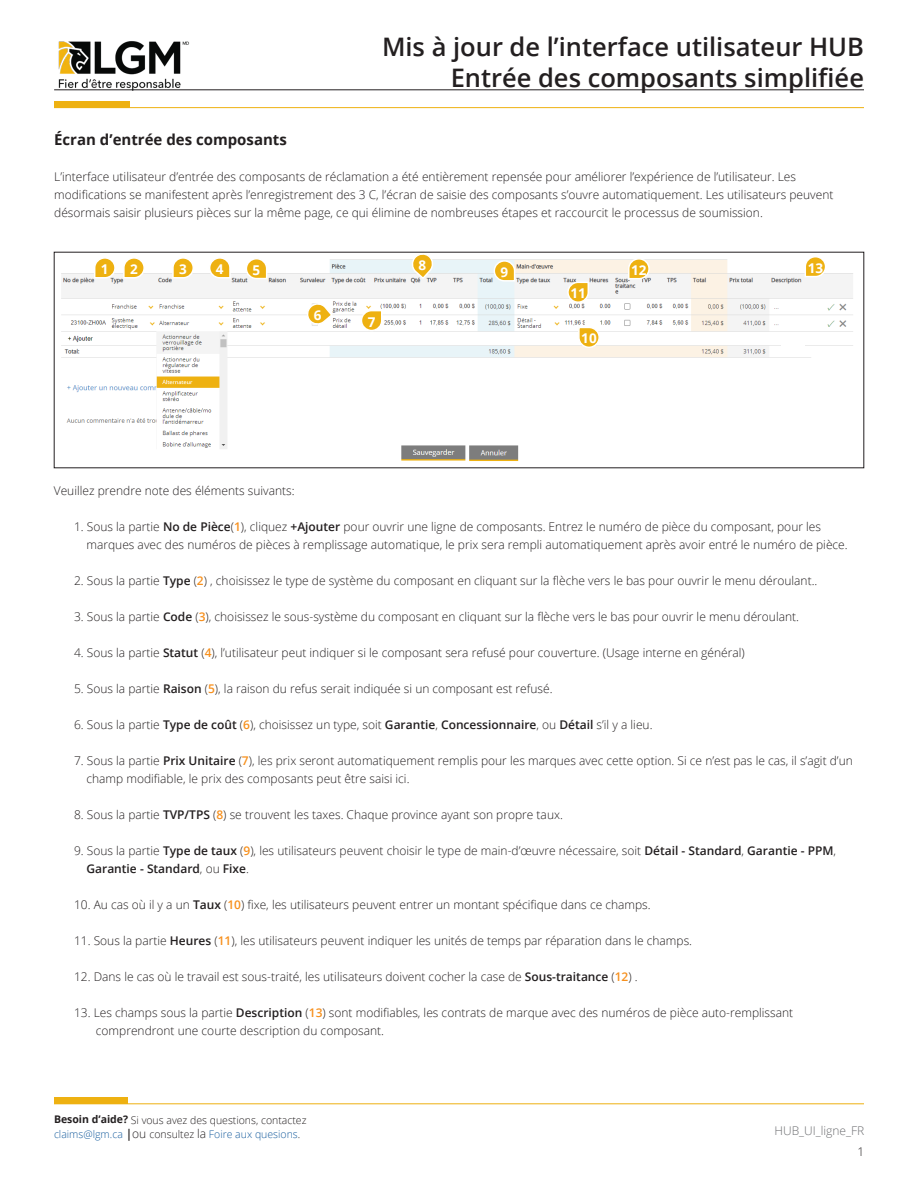
<style>
.page{position:relative;width:918px;height:1188px;background:#fff}
.page>*{position:absolute;margin:0;border:0;box-sizing:border-box;transform-origin:0 0}
.t1{font:600 25.5px/30.6px "Open Sans";color:#231f20;text-align:right}
.t2{font:700 15px "Open Sans";color:#231f20}
.t3{font:700 13.5px "Open Sans";color:#fff}
.t4{font:300 12px/18px "Open Sans";color:#231f20}
.t5{font:300 12px "Open Sans";color:#6c6d70}
.t6{font:300 10.5px/14.4px "Open Sans";color:#231f20}
.s1{font-weight:600}
.s2{font-weight:600;color:#f7901d}
.s3{font-weight:700}
.s4{color:#175d9e}
.s5{font-weight:600;font-size:12px}
.s6{font-size:12px}
</style>
<div class="page">
<hr style="left:54px;top:90px;width:810px;height:1px;background:#231f20">
<hr style="left:54px;top:1103px;width:810px;height:1px;background:#eeb111">
<div style="left:54px;top:1097px;width:74px;height:7px;background:#eeb111"></div>
<img style="left:54px;top:41px;width:137px;height:50px">
<img style="left:61px;top:259px;width:792px;height:202px">
<hr style="left:54px;top:107px;width:810px;height:1px;background:#eeb111">
<div style="left:54px;top:101px;width:75px;height:6px;background:#eeb111"></div>
<div style="left:781px;top:340px;width:24px;height:7px;background:#fff"></div>
<svg style="left:93px;top:258px;width:53px;height:21px"></svg>
<svg style="left:208px;top:258px;width:23px;height:21px"></svg>
<svg style="left:804px;top:257px;width:23px;height:21px"></svg>
<svg style="left:409px;top:251px;width:27px;height:29px"></svg>
<svg style="left:360px;top:309px;width:23px;height:23px"></svg>
<svg style="left:493px;top:259px;width:23px;height:23px"></svg>
<svg style="left:171px;top:258px;width:24px;height:21px"></svg>
<svg style="left:245px;top:259px;width:23px;height:21px"></svg>
<svg style="left:304px;top:301px;width:30px;height:26px"></svg>
<svg style="left:577px;top:326px;width:24px;height:23px"></svg>
<svg style="left:566px;top:281px;width:24px;height:23px"></svg>
<svg style="left:627px;top:259px;width:24px;height:21px"></svg>
<h1 class="t1" style="left:382px;top:31px;width:484px">Mis à jour de l’interface utilisateur HUB<br>Entrée des composants simplifiée</h1>
<p class="t2" style="left:54px;top:129px;width:234px">Écran d’entrée des composants</p>
<p class="t4" style="left:54px;top:167px;width:781px">L’interface utilisateur d’entrée des composants de réclamation a été entièrement repensée pour améliorer l’expérience de l’utilisateur. Les modifications se manifestent après l’enregistrement des 3 C, l’écran de saisie des composants s’ouvre automatiquement. Les utilisateurs peuvent désormais saisir plusieurs pièces sur la même page, ce qui élimine de nombreuses étapes et raccourcit le processus de soumission.</p>
<p class="t3" style="left:101px;top:259px;width:9px">1</p>
<p class="t3" style="left:130px;top:259px;width:9px">2</p>
<p class="t3" style="left:216px;top:259px;width:9px">4</p>
<p class="t3" style="left:419px;top:256px;width:9px">8</p>
<p class="t3" style="left:808px;top:258px;width:17px">13</p>
<p class="t3" style="left:179px;top:259px;width:9px">3</p>
<p class="t3" style="left:253px;top:260px;width:9px">5</p>
<p class="t3" style="left:501px;top:262px;width:9px">9</p>
<p class="t3" style="left:314px;top:306px;width:9px">6</p>
<p class="t3" style="left:631px;top:260px;width:17px">12</p>
<p class="t3" style="left:570px;top:284px;width:17px">11</p>
<p class="t3" style="left:368px;top:312px;width:9px">7</p>
<p class="t3" style="left:581px;top:329px;width:17px">10</p>
<p class="t4" style="left:54px;top:482px;width:242px">Veuillez prendre note des éléments suivants:</p>
<p class="t4" style="left:87px;top:518px;width:763px;text-indent:-12px">1. Sous la partie <span class="s1">No de Pièce</span>(<span class="s2">1</span>), cliquez <span class="s1">+Ajouter</span> pour ouvrir une ligne de composants. Entrez le numéro de pièce du composant, pour les marques avec des numéros de pièces à remplissage automatique, le prix sera rempli automatiquement après avoir entré le numéro de pièce.</p>
<p class="t4" style="left:74px;top:572px;width:745px">2. Sous la partie <span class="s1">Type</span> (<span class="s2">2</span>) , choisissez le type de système du composant en cliquant sur la flèche vers le bas pour ouvrir le menu déroulant..</p>
<p class="t4" style="left:74px;top:608px;width:727px">3. Sous la partie <span class="s1">Code</span> (<span class="s2">3</span>), choisissez le sous-système du composant en cliquant sur la flèche vers le bas pour ouvrir le menu déroulant.</p>
<p class="t4" style="left:74px;top:644px;width:672px">4. Sous la partie <span class="s1">Statut</span> (<span class="s2">4</span>), l’utilisateur peut indiquer si le composant sera refusé pour couverture. (Usage interne en général)</p>
<p class="t4" style="left:74px;top:680px;width:480px">5. Sous la partie <span class="s1">Raison</span> (<span class="s2">5</span>), la raison du refus serait indiquée si un composant est refusé.</p>
<p class="t4" style="left:74px;top:716px;width:580px">6. Sous la partie <span class="s1">Type de coût</span> (<span class="s2">6</span>), choisissez un type, soit <span class="s1">Garantie</span>, <span class="s1">Concessionnaire</span>, ou <span class="s1">Détail</span> s’il y a lieu.</p>
<p class="t4" style="left:87px;top:752px;width:768px;text-indent:-12px">7. Sous la partie <span class="s1">Prix Unitaire</span> (<span class="s2">7</span>), les prix seront automatiquement remplis pour les marques avec cette option. Si ce n’est pas le cas, il s’agit d’un champ modifiable, le prix des composants peut être saisi ici.</p>
<p class="t4" style="left:74px;top:806px;width:490px">8. Sous la partie <span class="s1">TVP/TPS</span> (<span class="s2">8</span>) se trouvent les taxes. Chaque province ayant son propre taux.</p>
<p class="t4" style="left:87px;top:842px;width:751px;text-indent:-12px">9. Sous la partie <span class="s1">Type de taux</span> (<span class="s2">9</span>), les utilisateurs peuvent choisir le type de main-d’œuvre nécessaire, soit <span class="s1">Détail - Standard</span>, <span class="s1">Garantie - PPM</span>,<br><span class="s1">Garantie - Standard</span>, ou <span class="s1">Fixe</span>.</p>
<p class="t4" style="left:74px;top:896px;width:578px">10. Au cas où il y a un <span class="s1">Taux</span> (<span class="s2">10</span>) fixe, les utilisateurs peuvent entrer un montant spécifique dans ce champs.</p>
<p class="t4" style="left:74px;top:932px;width:620px">11. Sous la partie <span class="s1">Heures</span> (<span class="s2">11</span>), les utilisateurs peuvent indiquer les unités de temps par réparation dans le champs.</p>
<p class="t4" style="left:74px;top:968px;width:565px">12. Dans le cas où le travail est sous-traité, les utilisateurs doivent cocher la case de <span class="s1">Sous-traitance</span> (<span class="s2">12</span>) .</p>
<p class="t4" style="left:96px;top:1004px;width:699px;text-indent:-22px">13. Les champs sous la partie <span class="s1">Description</span> (<span class="s2">13</span>) sont modifiables, les contrats de marque avec des numéros de pièce auto-remplissant comprendront une courte description du composant.</p>
<p class="t6" style="left:54px;top:1113px;width:254px"><span class="s3">Besoin d’aide?</span> Si vous avez des questions, contactez <span class="s4">claims@lgm.ca</span> <span class="s5">|</span><span class="s6">ou</span> consultez <span class="s6">la</span> <span class="s4">Foire aux quesions</span>.</p>
<p class="t5" style="left:774px;top:1122px;width:91px">HUB_UI_ligne_FR</p>
<p class="t4" style="left:857px;top:1143px;width:8px">1</p>
</div>
